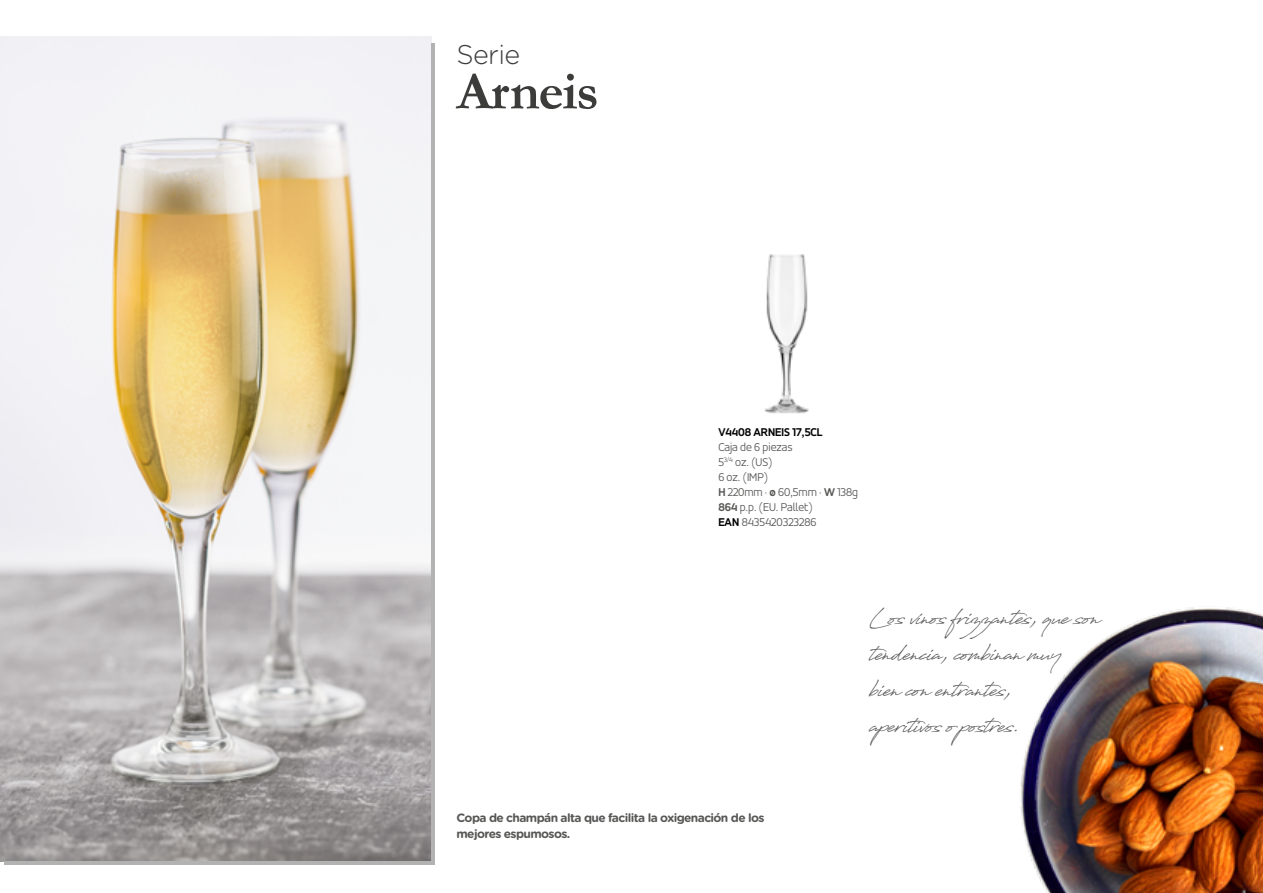
<style>
.page{position:relative;width:1263px;height:893px;background:#fff}
.page>*{position:absolute;margin:0;border:0;box-sizing:border-box;transform-origin:0 0}
.t1{font:700 54px "Garamond";letter-spacing:-.025em;color:#3c3c3b}
.t2{font:300 27px "Gotham Rounded";letter-spacing:-.025em;color:#3c3c3b}
.t3{font:22.5px/36px "Antro Vectra Bolder";letter-spacing:-.025em;color:#575756}
.t4{font:300 12px/15px "Accord Alternate";color:#575756}
.t5{font:700 12px/16.5px "Gotham Rounded";letter-spacing:-.05em;color:#575756}
.t6{font:700 12px "Accord Alternate";color:#000}
.s1{font-weight:700}
.s2{font-weight:700;color:#000}
</style>
<div class="page">
<img style="left:764px;top:254px;width:45px;height:160px">
<img style="left:1021px;top:607px;width:242px;height:286px">
<img style="left:0;top:37px;width:431px;height:824px">
<hr style="left:5px;top:861px;width:430px;height:4px;background:#b3b2b2">
<hr style="left:431px;top:43px;width:4px;height:821px;background:#b3b2b2">
<h2 class="t2" style="left:456px;top:36px;width:65px">Serie</h2>
<h1 class="t1" style="left:456px;top:55px;width:144px">Arneis</h1>
<p class="t6" style="left:718px;top:425px;width:106px">V4408 ARNEIS 17,5CL</p>
<p class="t4" style="left:718px;top:439px;width:141px">Caja de 6 piezas<br>5<sup>3/4</sup> oz. (US)<br>6 oz. (IMP)<br><span class="s1">H</span> 220mm · <span class="s1">ø</span> 60,5mm · <span class="s1">W</span> 138g<br><span class="s1">864</span> p.p. (EU. Pallet)<br><span class="s2">EAN</span> 8435420323286</p>
<p class="t5" style="left:456px;top:808px;width:309px">Copa de champán alta que facilita la oxigenación de los mejores espumosos.</p>
<h3 class="t3" style="left:870px;top:598px;width:232px">Los vinos frizzantes, que son tendencia, combinan muy<br>bien con entrantes,<br>aperitivos o postres.</h3>
</div>
